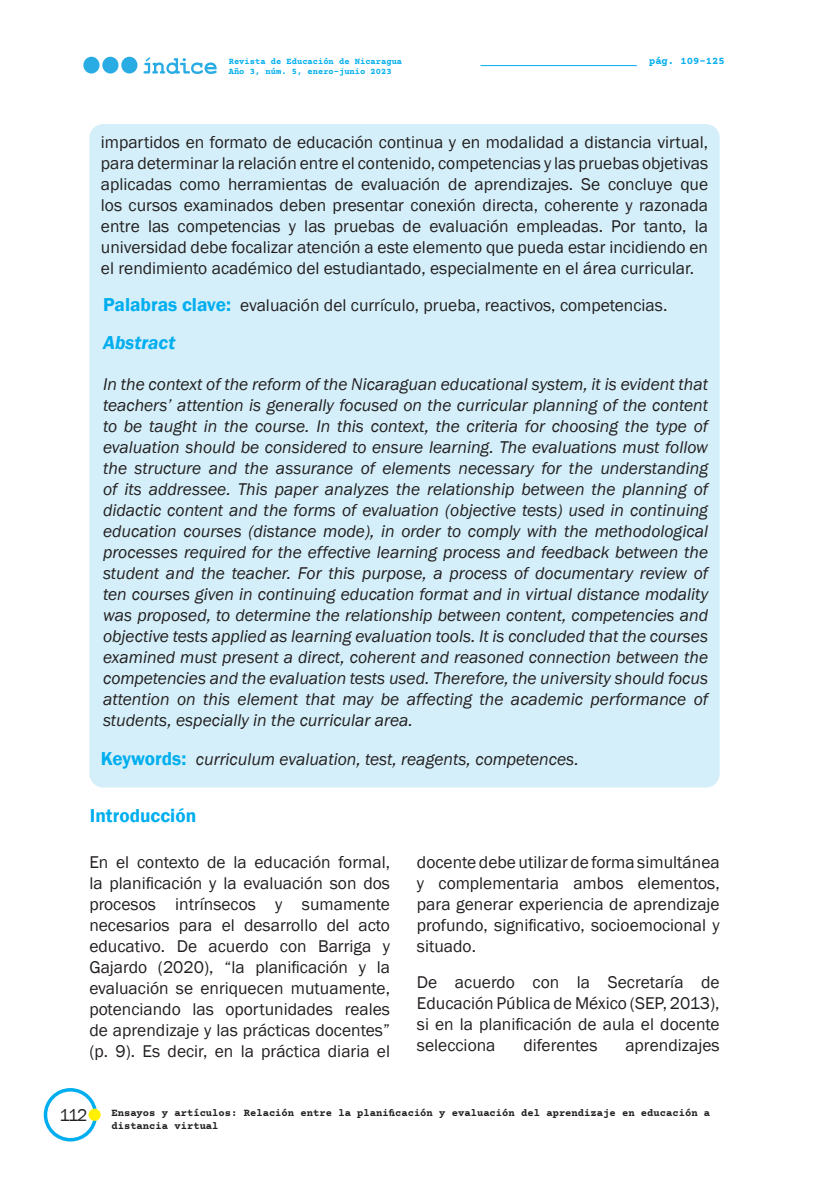
<style>
.page{position:relative;width:819px;height:1191px;background:#fff}
.page>*{position:absolute;margin:0;border:0;box-sizing:border-box;transform-origin:0 0}
.SUBTITULO{font:600 19.25px "Franklin Gothic";color:#00aeef}
.SUBTITULO-2{font:italic 600 19.25px "Franklin Gothic";color:#00aeef}
.SUBTITULO-3{font:italic 17.5px/21px "Franklin Gothic";color:#231f20;text-align:justify}
.SUBTITULO-4{font:17.5px/21px "Franklin Gothic";color:#231f20;text-align:justify}
.t1{font:700 10.5px/12.6px "Courier Prime";color:#231f20}
.t2{font:700 10.5px "Courier Prime";color:#00aeef}
.t3{font:700 8.75px "Courier Prime";color:#00aeef}
.s1{font-weight:600;font-size:19.25px;color:#00aeef}
.s2{font-weight:600;font-style:normal;font-size:19.25px;color:#00aeef}
</style>
<div class="page">
<div style="left:44px;top:1088px;width:53px;height:53px;border:4px solid #00aeef;border-radius:50%"></div>
<svg style="left:88px;top:1108px;width:13px;height:12px"></svg>
<hr style="left:480px;top:65px;width:156px;height:1px;background:#00aeef">
<div style="left:83px;top:57px;width:16px;height:17px;background:#29abe3;border-radius:50%"></div>
<div style="left:102px;top:57px;width:16px;height:17px;background:#29abe3;border-radius:50%"></div>
<div style="left:121px;top:57px;width:16px;height:17px;background:#29abe3;border-radius:50%"></div>
<svg style="left:143px;top:57px;width:74px;height:17px"></svg>
<div style="left:89px;top:124px;width:630px;height:663px;background:#d4eff9;border-radius:14px"></div>
<p class="t3" style="left:229px;top:56px;width:175px">Revista de Educación de Nicaragua</p>
<p class="t2" style="left:649px;top:55px;width:77px">pág. 109-125</p>
<p class="t3" style="left:229px;top:66px;width:164px">Año 3, núm. 5, enero-junio 2023</p>
<p class="SUBTITULO-4" style="left:101px;top:132px;width:608px">impartidos en formato de educación continua y en modalidad a distancia virtual, para determinar la relación entre el contenido, competencias y las pruebas objetivas aplicadas como herramientas de evaluación de aprendizajes. Se concluye que los cursos examinados deben presentar conexión directa, coherente y razonada entre las competencias y las pruebas de evaluación empleadas. Por tanto, la universidad debe focalizar atención a este elemento que pueda estar incidiendo en el rendimiento académico del estudiantado, especialmente en el área curricular.</p>
<p class="SUBTITULO-4" style="left:103px;top:295px;width:565px"><span class="s1">Palabras clave:</span> evaluación del currículo, prueba, reactivos, competencias.</p>
<p class="SUBTITULO-2" style="left:103px;top:330px;width:74px">Abstract</p>
<p class="SUBTITULO-3" style="left:103px;top:374px;width:606px">In the context of the reform of the Nicaraguan educational system, it is evident that teachers’ attention is generally focused on the curricular planning of the content to be taught in the course. In this context, the criteria for choosing the type of evaluation should be considered to ensure learning. The evaluations must follow the structure and the assurance of elements necessary for the understanding of its addressee. This paper analyzes the relationship between the planning of didactic content and the forms of evaluation (objective tests) used in continuing education courses (distance mode), in order to comply with the methodological processes required for the effective learning process and feedback between the student and the teacher. For this purpose, a process of documentary review of ten courses given in continuing education format and in virtual distance modality was proposed, to determine the relationship between content, competencies and objective tests applied as learning evaluation tools. It is concluded that the courses examined must present a direct, coherent and reasoned connection between the competencies and the evaluation tests used. Therefore, the university should focus attention on this element that may be affecting the academic performance of students, especially in the curricular area.</p>
<p class="SUBTITULO-3" style="left:101px;top:749px;width:479px"><span class="s2">Keywords:</span> curriculum evaluation, test, reagents, competences.</p>
<p class="SUBTITULO" style="left:90px;top:804px;width:108px">Introducción</p>
<p class="SUBTITULO-4" style="left:89px;top:852px;width:302px">En el contexto de la educación formal, la planificación y la evaluación son dos procesos intrínsecos y sumamente necesarios para el desarrollo del acto educativo. De acuerdo con Barriga y Gajardo (2020), “la planificación y la evaluación se enriquecen mutuamente, potenciando las oportunidades reales de aprendizaje y las prácticas docentes” (p. 9). Es decir, en la práctica diaria el</p>
<p class="SUBTITULO-4" style="left:417px;top:852px;width:304px">docente debe utilizar de forma simultánea y complementaria ambos elementos, para generar experiencia de aprendizaje profundo, significativo, socioemocional y situado.</p>
<p class="SUBTITULO-4" style="left:417px;top:971px;width:304px">De acuerdo con la Secretaría de Educación Pública de México (SEP, 2013), si en la planificación de aula el docente selecciona</p>
<p class="SUBTITULO-4" style="left:523px;top:1034px;width:76px">diferentes</p>
<p class="SUBTITULO-4" style="left:625px;top:1034px;width:96px">aprendizajes</p>
<p class="SUBTITULO-4" style="left:60px;top:1105px;width:29px">112</p>
<p class="t1" style="left:111px;top:1106px;width:600px">Ensayos y artículos: Relación entre la planificación y evaluación del aprendizaje en educación a distancia virtual</p>
</div>
